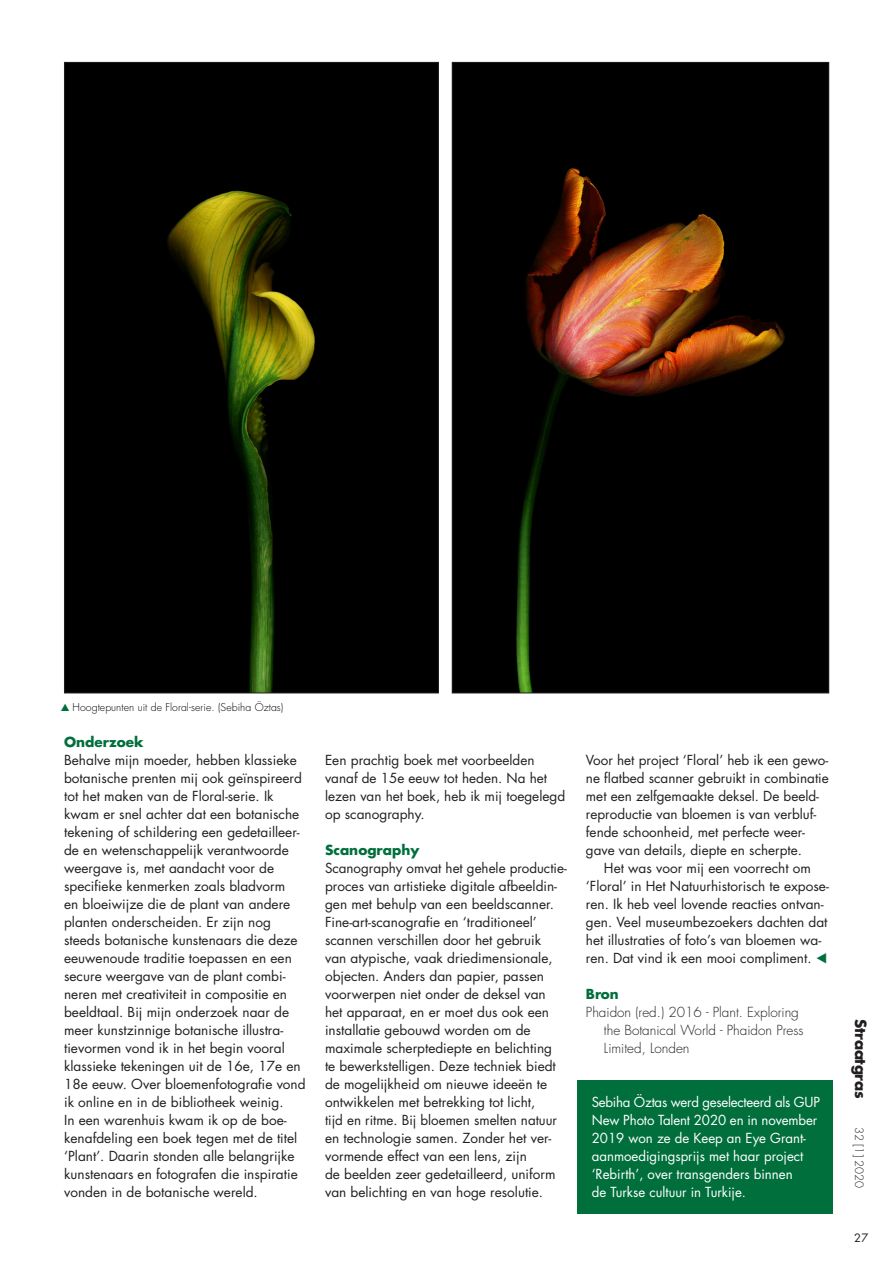
<style>
.page{position:relative;width:893px;height:1263px;background:#fff}
.page>*{position:absolute;margin:0;border:0;box-sizing:border-box;transform-origin:0 0}
.t1{font:700 15px "Futura Std";letter-spacing:-.02em;color:#231f20}
.t2{font:13.5px/18px "Futura Std";color:#231f20}
.Standaard{font:13.5px/18px "Futura Std";color:#fff}
.t3{font:300 13.5px "Futura Std";color:#231f20}
.t4{font:700 13.5px "Futura Std";color:#006f3c}
.t5{font:300 11.25px "Futura Std";letter-spacing:-.02em;color:#231f20}
.t6{font:11.25px "Futura Std";color:#231f20}
.t7{font:300 10.5px "Futura Std";letter-spacing:.005em;color:#000}
.s1{font-family:"European Pi Three";font-weight:400;color:#006f3c}
.s2{font-family:"European Pi Three";color:#006f3c}
</style>
<div class="page">
<div style="left:577px;top:1080px;width:255px;height:134px;background:#006f3c"></div>
<img style="left:66px;top:64px;width:371px;height:627px">
<img style="left:454px;top:64px;width:373px;height:627px">
<p class="t7" style="left:61px;top:701px;width:224px"><span class="s1">G</span> Hoogtepunten uit de Floral-serie. (Sebiha Öztas)</p>
<p class="t4" style="left:64px;top:733px;width:81px">Onderzoek</p>
<p class="t2" style="left:64px;top:751px;width:243px">Behalve mijn moeder, hebben klassieke botanische prenten mij ook geïnspireerd tot het maken van de Floral-serie. Ik kwam er snel achter dat een botanische tekening of schildering een gedetailleer&shy;de en wetenschappelijk verantwoorde weergave is, met aandacht voor de specifieke kenmerken zoals bladvorm<br>en bloeiwijze die de plant van andere planten onderscheiden. Er zijn nog steeds botanische kunstenaars die deze eeuwenoude traditie toepassen en een secure weergave van de plant combi&shy;neren met creativiteit in compositie en beeldtaal. Bij mijn onderzoek naar de meer kunstzinnige botanische illustra&shy;tievormen vond ik in het begin vooral klassieke tekeningen uit de 16e, 17e en 18e eeuw. Over bloemenfotografie vond ik online en in de bibliotheek weinig.<br>In een warenhuis kwam ik op de boe&shy;kenafdeling een boek tegen met de titel ‘Plant’. Daarin stonden alle belangrijke kunstenaars en fotografen die inspiratie vonden in de botanische wereld.</p>
<p class="t2" style="left:325px;top:751px;width:242px">Een prachtig boek met voorbeelden vanaf de 15e eeuw tot heden. Na het lezen van het boek, heb ik mij toegelegd op scanography.</p>
<p class="t4" style="left:325px;top:841px;width:96px">Scanography</p>
<p class="t2" style="left:325px;top:859px;width:243px">Scanography omvat het gehele productie&shy;proces van artistieke digitale afbeeldin&shy;gen met behulp van een beeldscanner.<br>Fine-art-scanografie en ‘traditioneel’ scannen verschillen door het gebruik<br>van atypische, vaak driedimensionale, objecten. Anders dan papier, passen voorwerpen niet onder de deksel van<br>het apparaat, en er moet dus ook een installatie gebouwd worden om de maximale scherptediepte en belichting<br>te bewerkstelligen. Deze techniek biedt de mogelijkheid om nieuwe ideeën te ontwikkelen met betrekking tot licht,<br>tijd en ritme. Bij bloemen smelten natuur en technologie samen. Zonder het ver&shy;vormende effect van een lens, zijn<br>de beelden zeer gedetailleerd, uniform van belichting en van hoge resolutie.</p>
<p class="t2" style="left:586px;top:751px;width:244px">Voor het project ‘Floral’ heb ik een gewo&shy;ne flatbed scanner gebruikt in combinatie met een zelfgemaakte deksel. De beeld&shy;reproductie van bloemen is van verbluf&shy;fende schoonheid, met perfecte weer&shy;gave van details, diepte en scherpte.</p>
<p class="t2" style="left:586px;top:859px;width:244px;text-align:center">Het was voor mij een voorrecht om ‘Floral’ in Het Natuurhistorisch te expose&shy;ren. Ik heb veel lovende reacties ontvan&shy;gen. Veel museumbezoekers dachten dat het illustraties of foto’s van bloemen wa&shy;ren. Dat vind ik een mooi compliment. <span class="s2">F</span></p>
<p class="t4" style="left:586px;top:985px;width:34px">Bron</p>
<p class="t3" style="left:586px;top:1004px;width:214px">Phaidon (red.) 2016 - Plant. Exploring</p>
<p class="t3" style="left:604px;top:1022px;width:201px">the Botanical World - Phaidon Press</p>
<p class="t3" style="left:604px;top:1040px;width:87px">Limited, Londen</p>
<p class="Standaard" style="left:592px;top:1093px;width:230px">Sebiha Öztas werd geselecteerd als GUP New Photo Talent 2020 en in november 2019 won ze de Keep an Eye Grant&shy;aanmoedigingsprijs met haar project ‘Rebirth’, over transgenders binnen<br>de Turkse cultuur in Turkije.</p>
<p class="t1" style="left:871px;top:1019px;width:81px;rotate:90deg">Straatgras</p>
<p class="t5" style="left:866px;top:1127px;width:62px;rotate:90deg">32 [1] 2020</p>
<p class="t6" style="left:854px;top:1231px;width:16px">27</p>
</div>
